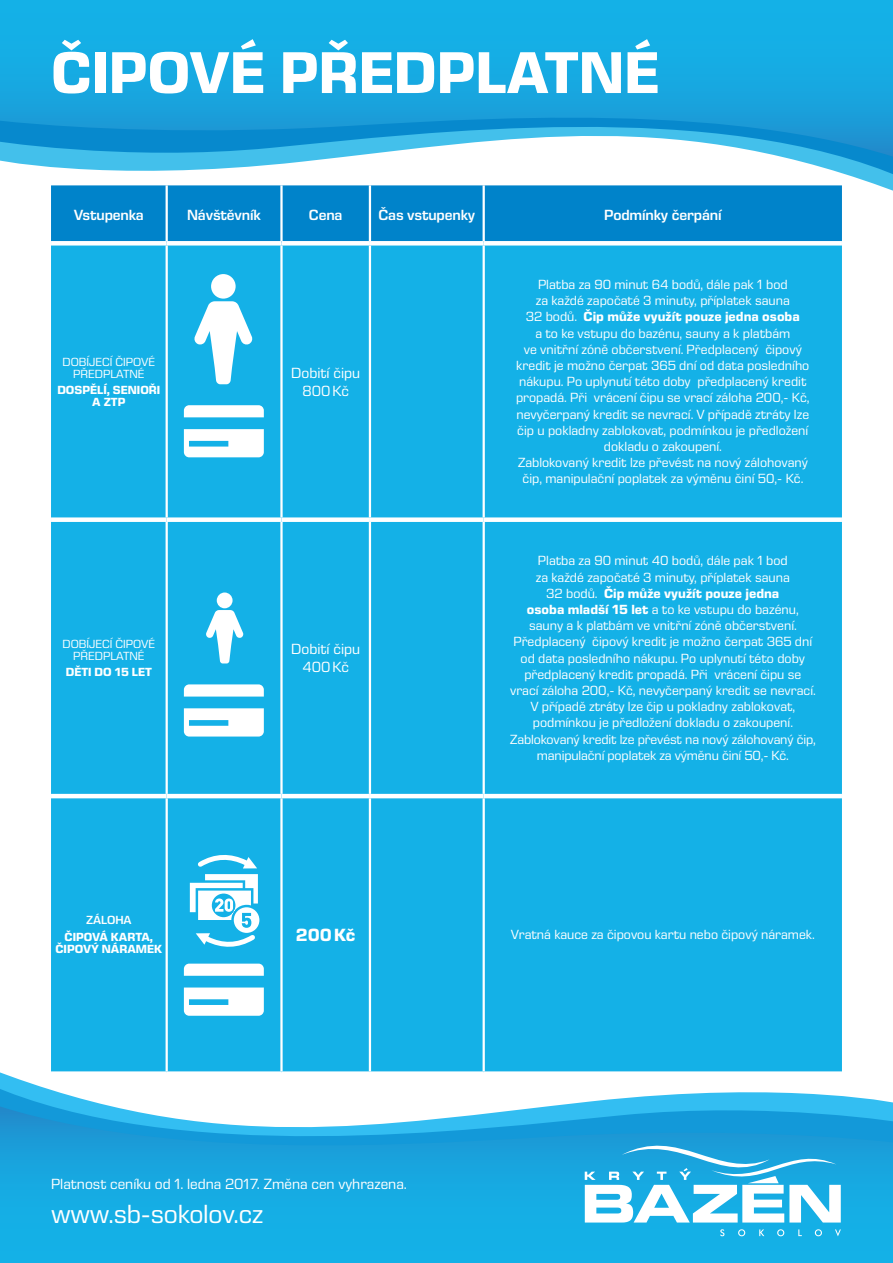
<style>
.page{position:relative;width:893px;height:1263px;background:#fff}
.page>*{position:absolute;margin:0;border:0;box-sizing:border-box;transform-origin:0 0}
.t1{font:700 60px "Eurostile Next LT Pro";color:#fff}
.t2{font:26.7px "Eurostile Next LT Pro";letter-spacing:-.005em;color:#fff}
.t3{font:700 18px "Eurostile Next LT Pro";color:#fff}
.t4{font:15px/18px "Eurostile Next LT Pro";color:#fff;text-align:center}
.t5{font:600 15px "Eurostile Next LT Pro";letter-spacing:-.01em;color:#fff}
.t6{font:13.5px/16.2px "Eurostile Next LT Pro";color:#fff;text-align:center}
.t7{font:12px/12px "Eurostile Next LT Pro";color:#fff;text-align:center}
.t8{font:700 12px/12px "Eurostile Next LT Pro";color:#fff;text-align:center}
.t9{font:700 12px "Eurostile Next LT Pro";letter-spacing:.105em;color:#fff}
.t10{font:600 12px "Eurostile Next LT Pro";color:#fff}
.s1{font-weight:700}
</style>
<div class="page">
<svg style="left:0;top:157px;width:893px;height:22px"></svg>
<svg style="left:0;top:0;width:893px;height:157px;background:#21abe1"></svg>
<div style="left:51px;top:185px;width:791px;height:56px;background:#0083ca"></div>
<div style="left:51px;top:246px;width:791px;height:821px;background:#14b1e7"></div>
<hr style="left:166px;top:185px;width:2px;height:56px;background:#fff">
<hr style="left:280px;top:185px;width:3px;height:56px;background:#fff">
<hr style="left:369px;top:185px;width:2px;height:56px;background:#fff">
<hr style="left:483px;top:185px;width:2px;height:56px;background:#fff">
<hr style="left:166px;top:246px;width:2px;height:271px;background:#fff">
<hr style="left:280px;top:246px;width:3px;height:271px;background:#fff">
<hr style="left:369px;top:246px;width:2px;height:271px;background:#fff">
<hr style="left:483px;top:246px;width:2px;height:271px;background:#fff">
<hr style="left:166px;top:522px;width:2px;height:272px;background:#fff">
<hr style="left:280px;top:522px;width:3px;height:272px;background:#fff">
<hr style="left:369px;top:522px;width:2px;height:272px;background:#fff">
<hr style="left:483px;top:522px;width:2px;height:272px;background:#fff">
<hr style="left:166px;top:798px;width:2px;height:273px;background:#fff">
<hr style="left:280px;top:798px;width:3px;height:273px;background:#fff">
<hr style="left:369px;top:798px;width:2px;height:273px;background:#fff">
<hr style="left:483px;top:798px;width:2px;height:273px;background:#fff">
<hr style="left:51px;top:794px;width:116px;height:4px;background:#fff">
<hr style="left:167px;top:794px;width:114px;height:4px;background:#fff">
<hr style="left:281px;top:794px;width:89px;height:4px;background:#fff">
<hr style="left:370px;top:794px;width:114px;height:4px;background:#fff">
<hr style="left:484px;top:794px;width:358px;height:4px;background:#fff">
<div style="left:51px;top:517px;width:116px;height:5px;background:#fff"></div>
<div style="left:167px;top:517px;width:114px;height:5px;background:#fff"></div>
<div style="left:281px;top:517px;width:89px;height:5px;background:#fff"></div>
<div style="left:370px;top:517px;width:114px;height:5px;background:#fff"></div>
<div style="left:484px;top:517px;width:358px;height:5px;background:#fff"></div>
<svg style="left:0;top:1067px;width:842px;height:16px"></svg>
<svg style="left:0;top:1083px;width:893px;height:23px"></svg>
<svg style="left:0;top:1106px;width:893px;height:157px;background:#24aee4"></svg>
<svg style="left:585px;top:1125px;width:256px;height:111px"></svg>
<svg style="left:194px;top:301px;width:59px;height:83px"></svg>
<div style="left:211px;top:274px;width:25px;height:25px;background:#fff;border-radius:50%"></div>
<svg style="left:184px;top:405px;width:80px;height:52px"></svg>
<svg style="left:190px;top:855px;width:69px;height:91px"></svg>
<svg style="left:206px;top:610px;width:38px;height:53px"></svg>
<div style="left:217px;top:592px;width:16px;height:16px;background:#fff;border-radius:50%"></div>
<svg style="left:184px;top:684px;width:80px;height:52px"></svg>
<svg style="left:184px;top:964px;width:80px;height:52px"></svg>
<h1 class="t1" style="left:51px;top:39px;width:267px">ČIPOVÉ PŘE</h1>
<h1 class="t1" style="left:394px;top:39px;width:267px">DPLATNÉ</h1>
<p class="t5" style="left:74px;top:206px;width:71px">Vstupenka</p>
<p class="t5" style="left:187px;top:206px;width:76px">Návštěvník</p>
<p class="t5" style="left:309px;top:206px;width:35px">Cena</p>
<p class="t5" style="left:378px;top:206px;width:98px">Čas vstupenky</p>
<p class="t5" style="left:604px;top:206px;width:119px">Podmínky čerpání</p>
<p class="t7" style="left:63px;top:356px;width:94px">Dobíjecí čipové předplatné</p>
<p class="t8" style="left:57px;top:384px;width:105px">dospělí, senioři a ZTP</p>
<p class="t7" style="left:63px;top:638px;width:94px">Dobíjecí čipové předplatné</p>
<p class="t9" style="left:66px;top:665px;width:86px">děti do 15 let</p>
<p class="t4" style="left:291px;top:364px;width:70px">Dobití čipu<br>800Kč</p>
<p class="t4" style="left:291px;top:640px;width:70px">Dobití čipu<br>400Kč</p>
<p class="t6" style="left:516px;top:276px;width:295px">Platba za 90 minut 64 bodů, dále pak 1 bod<br>za každé započaté 3 minuty, příplatek sauna<br>32 bodů. <span class="s1">Čip může využít pouze jedna osoba<br></span>a to ke vstupu do bazénu, sauny a k platbám<br>ve vnitřní zóně občerstvení. Předplacený čipový kredit je možno čerpat 365 dní od data posledního nákupu. Po uplynutí této doby předplacený kredit propadá. Při vrácení čipu se vrací záloha 200,- Kč, nevyčerpaný kredit se nevrací. V případě ztráty lze čip u pokladny zablokovat, podmínkou je předložení dokladu o zakoupení.<br>Zablokovaný kredit lze převést na nový zálohovaný čip, manipulační poplatek za výměnu činí 50,- Kč.</p>
<p class="t6" style="left:510px;top:553px;width:308px">Platba za 90 minut 40 bodů, dále pak 1 bod<br>za každé započaté 3 minuty, příplatek sauna<br>32 bodů. <span class="s1">Čip může využít pouze jedna<br>osoba mladší 15 let</span> a to ke vstupu do bazénu, sauny a k platbám ve vnitřní zóně občerstvení.<br>Předplacený čipový kredit je možno čerpat 365 dní od data posledního nákupu. Po uplynutí této doby předplacený kredit propadá. Při vrácení čipu se vrací záloha 200,- Kč, nevyčerpaný kredit se nevrací.<br>V případě ztráty lze čip u pokladny zablokovat, podmínkou je předložení dokladu o zakoupení.<br>Zablokovaný kredit lze převést na nový zálohovaný čip, manipulační poplatek za výměnu činí 50,- Kč.</p>
<p class="t10" style="left:86px;top:914px;width:47px">Záloha</p>
<p class="t8" style="left:55px;top:931px;width:107px">čipová karta, čipový náramek</p>
<h3 class="t3" style="left:296px;top:924px;width:61px">200Kč</h3>
<p class="t6" style="left:511px;top:926px;width:306px">Vratná kauce za čipovou kartu nebo čipový náramek.</p>
<p class="t4" style="left:51px;top:1175px;width:357px">Platnost ceníku od 1. ledna 2017. Změna cen vyhrazena.</p>
<h2 class="t2" style="left:51px;top:1199px;width:214px">www.sb-sokolov.cz</h2>
</div>
